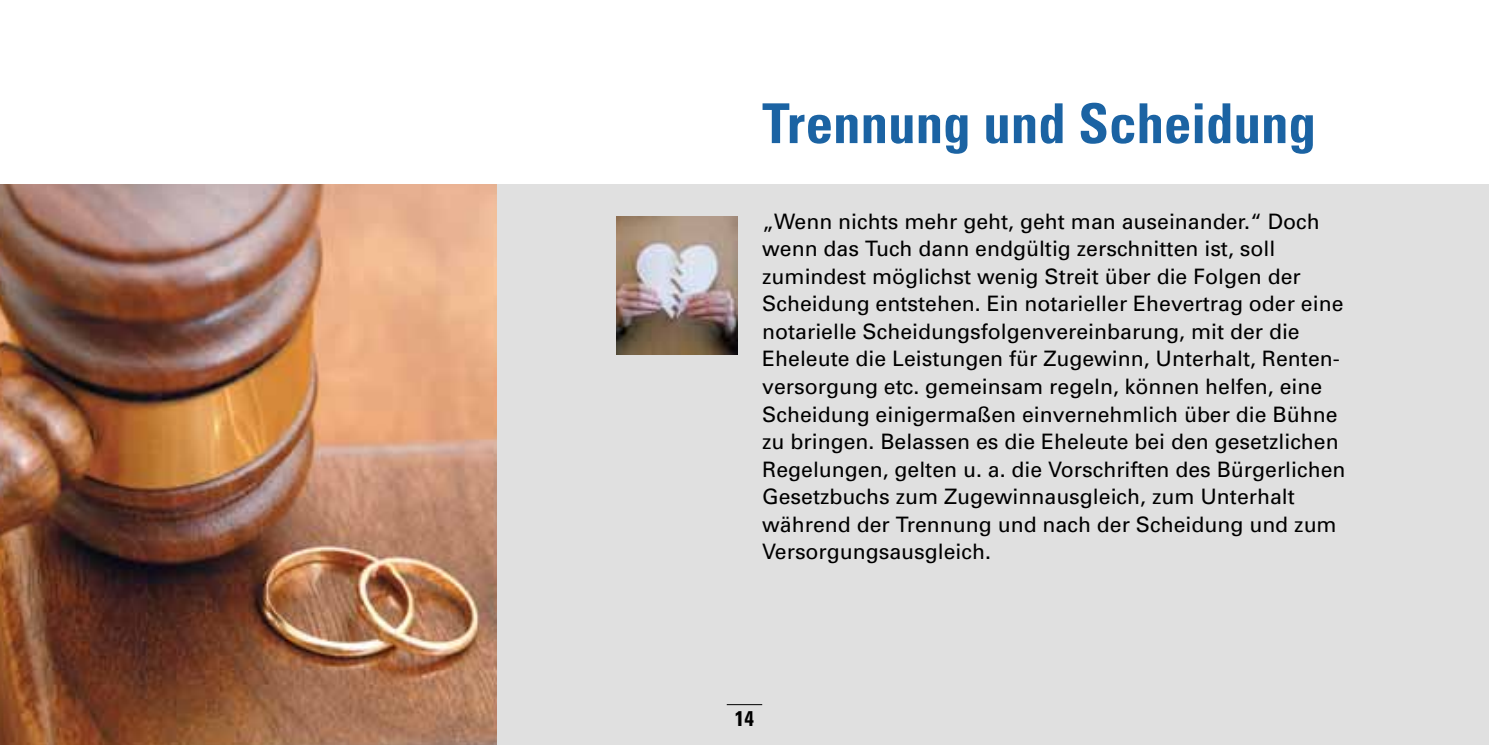
<style>
.page{position:relative;width:1489px;height:745px;background:#fff}
.page>*{position:absolute;margin:0;border:0;box-sizing:border-box;transform-origin:0 0}
.t1{font:700 condensed 55px "Univers";color:#1b63a3}
.t2{font:21.25px/27.5px "Univers";color:#000}
.t3{font:700 condensed 21.25px "Univers";color:#000}
</style>
<div class="page">
<div style="left:0;top:184px;width:1488px;height:560px;background:#e0e0e0"></div>
<hr style="left:726px;top:703px;width:36px;height:1px;background:#000">
<hr style="left:1488px;top:184px;width:1px;height:560px;background:#e0e0e0">
<img style="left:617px;top:216px;width:120px;height:138px">
<img style="left:0;top:184px;width:496px;height:560px">
<h1 class="t1" style="left:762px;top:90px;width:555px">Trennung und Scheidung</h1>
<p class="t2" style="left:762px;top:207px;width:585px">„Wenn nichts mehr geht, geht man auseinander.“ Doch wenn das Tuch dann endgültig zerschnitten ist, soll zumindest möglichst wenig Streit über die Folgen der Scheidung entstehen. Ein notarieller Ehevertrag oder eine notarielle Scheidungsfolgenvereinbarung, mit der die Eheleute die Leistungen für Zugewinn, Unterhalt, Renten&shy;versorgung etc. gemeinsam regeln, können helfen, eine Scheidung einigermaßen einvernehmlich über die Bühne zu bringen. Belassen es die Eheleute bei den gesetzlichen Regelungen, gelten u. a. die Vorschriften des Bürgerlichen Gesetzbuchs zum Zugewinnausgleich, zum Unterhalt während der Trennung und nach der Scheidung und zum Versorgungsausgleich.</p>
<p class="t3" style="left:735px;top:705px;width:21px">14</p>
</div>
